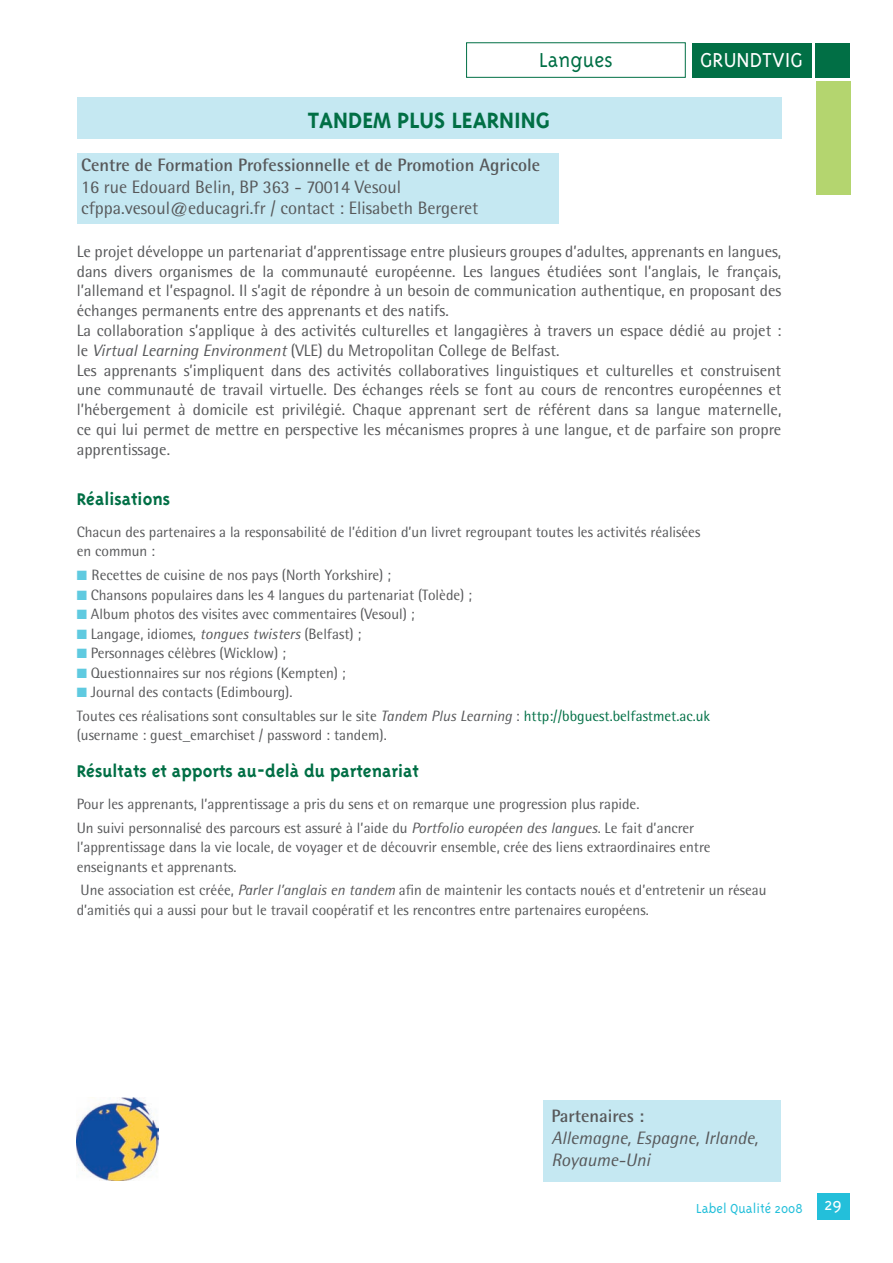
<style>
.page{position:relative;width:893px;height:1263px;background:#fff}
.page>*{position:absolute;margin:0;border:0;box-sizing:border-box;transform-origin:0 0}
.t1{font:700 25.5px "Triplex";color:#016f45}
.t2{font:300 23.25px "Triplex";color:#fff}
.t3{font:300 23.25px "Triplex";color:#016f45}
.t4{font:700 19.5px "Triplex";color:#016f45}
.t5{font:18px/21.6px "Rotis Semi Sans";color:#57585a}
.t6{font:700 18px "Rotis Semi Sans";color:#57585a}
.t7{font:italic 18px/21.6px "Rotis Semi Sans";color:#57585a}
.t8{font:16.5px/19.8px "Rotis Semi Sans";color:#57585a}
.t9{font:15px/19.5px "Rotis Semi Sans";color:#57585a}
.t10{font:300 15px "Triplex";color:#23bfda}
.s1{font-style:italic}
.s2{color:#5fcae0}
.s3{color:#016f45}
</style>
<div class="page">
<div style="left:817px;top:1194px;width:33px;height:26px;background:#23bfda"></div>
<div style="left:815px;top:43px;width:35px;height:34px;background:#016f45"></div>
<div style="left:816px;top:81px;width:34px;height:114px;background:#b4d56f"></div>
<div style="left:692px;top:43px;width:119px;height:34px;background:#016f45"></div>
<div style="left:466px;top:43px;width:219px;height:35px;border:1px solid #016f45"></div>
<div style="left:77px;top:98px;width:704px;height:41px;background:#c5e8f2"></div>
<div style="left:543px;top:1100px;width:237px;height:81px;background:#c5e8f2"></div>
<div style="left:77px;top:153px;width:481px;height:71px;background:#c5e8f2"></div>
<img style="left:77px;top:1097px;width:81px;height:84px">
<h2 class="t3" style="left:539px;top:47px;width:75px">Langues</h2>
<h2 class="t2" style="left:700px;top:47px;width:102px">grundtvig</h2>
<h1 class="t1" style="left:308px;top:106px;width:244px">Tandem plus Learning</h1>
<p class="t6" style="left:81px;top:154px;width:461px">Centre de Formation Professionnelle et de Promotion Agricole</p>
<p class="t5" style="left:81px;top:175px;width:399px">16 rue Edouard Belin, BP 363 - 70014 Vesoul cfppa.vesoul@educagri.fr / contact : Elisabeth Bergeret</p>
<p class="t8" style="left:77px;top:241px;width:706px">Le projet développe un partenariat d’apprentissage entre plusieurs groupes d’adultes, apprenants en langues, dans divers organismes de la communauté européenne. Les langues étudiées sont l’anglais, le français, l’allemand et l’espagnol. Il s’agit de répondre à un besoin de communication authentique, en proposant des échanges permanents entre des apprenants et des natifs.<br>La collaboration s’applique à des activités culturelles et langagières à travers un espace dédié au projet : le <span class="s1">Virtual Learning Environment</span> (VLE) du Metropolitan College de Belfast.<br>Les apprenants s’impliquent dans des activités collaboratives linguistiques et culturelles et construisent une communauté de travail virtuelle. Des échanges réels se font au cours de rencontres européennes et l’hébergement à domicile est privilégié. Chaque apprenant sert de référent dans sa langue maternelle, ce qui lui permet de mettre en perspective les mécanismes propres à une langue, et de parfaire son propre apprentissage.</p>
<h3 class="t4" style="left:77px;top:488px;width:95px">Réalisations</h3>
<p class="t9" style="left:77px;top:522px;width:625px">Chacun des partenaires a la responsabilité de l’édition d’un livret regroupant toutes les activités réalisées en commun :</p>
<p class="t9" style="left:77px;top:565px;width:316px"><span class="s2">■</span> Recettes de cuisine de nos pays (North Yorkshire) ;</p>
<p class="t9" style="left:77px;top:585px;width:397px"><span class="s2">■</span> Chansons populaires dans les 4 langues du partenariat (Tolède) ;</p>
<p class="t9" style="left:77px;top:604px;width:340px"><span class="s2">■</span> Album photos des visites avec commentaires (Vesoul) ;</p>
<p class="t9" style="left:77px;top:624px;width:286px"><span class="s2">■</span> Langage, idiomes, <span class="s1">tongues twisters</span> (Belfast) ;</p>
<p class="t9" style="left:77px;top:643px;width:211px"><span class="s2">■</span> Personnages célèbres (Wicklow) ;</p>
<p class="t9" style="left:77px;top:663px;width:271px"><span class="s2">■</span> Questionnaires sur nos régions (Kempten) ;</p>
<p class="t9" style="left:77px;top:680px;width:635px;line-height:23.7px"><span class="s2">■</span> Journal des contacts (Edimbourg).<br>Toutes ces réalisations sont consultables sur le site <span class="s1">Tandem Plus Learning</span> : <span class="s3">http://bbguest.belfastmet.ac.uk</span></p>
<p class="t9" style="left:77px;top:725px;width:311px">(username : guest_emarchiset / password : tandem).</p>
<h3 class="t4" style="left:77px;top:759px;width:344px">Résultats et apports au-delà du partenariat</h3>
<p class="t9" style="left:77px;top:792px;width:619px;line-height:23.7px">Pour les apprenants, l’apprentissage a pris du sens et on remarque une progression plus rapide.<br>Un suivi personnalisé des parcours est assuré à l’aide du <span class="s1">Portfolio européen des langues</span>. Le fait d’ancrer</p>
<p class="t9" style="left:77px;top:837px;width:635px">l’apprentissage dans la vie locale, de voyager et de découvrir ensemble, crée des liens extraordinaires entre enseignants et apprenants.</p>
<p class="t9" style="left:77px;top:880px;width:691px">Une association est créée, <span class="s1">Parler l’anglais en tandem</span> afin de maintenir les contacts noués et d’entretenir un réseau d’amitiés qui a aussi pour but le travail coopératif et les rencontres entre partenaires européens.</p>
<p class="t6" style="left:551px;top:1105px;width:94px">Partenaires :</p>
<p class="t7" style="left:551px;top:1127px;width:208px">Allemagne, Espagne, Irlande,<br>Royaume-Uni</p>
<p class="t10" style="left:696px;top:1200px;width:147px">Label Qualité 2008 <sup>29</sup></p>
</div>
